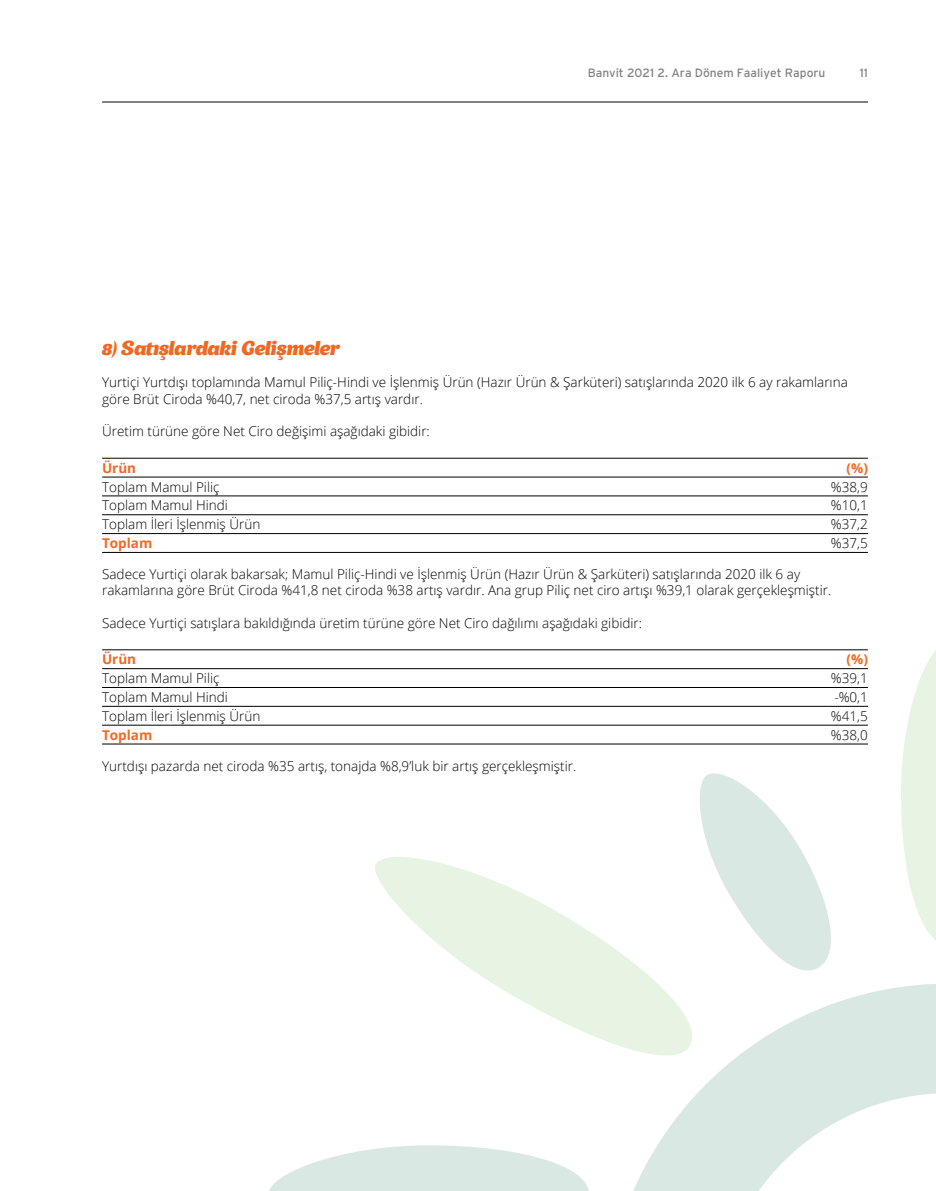
<style>
.page{position:relative;width:936px;height:1191px;background:#fff}
.page>*{position:absolute;margin:0;border:0;box-sizing:border-box;transform-origin:0 0}
.t1{font:italic 19.5px "Appetite";color:#f26722}
.t2{font:300 13.5px/16.2px "Open Sans";color:#000}
.t3{font:700 13.5px "Open Sans";color:#f26722}
.t4{font:12px "Interstate Regular TR";color:#808285}
</style>
<div class="page">
<hr style="left:102px;top:102px;width:765px;height:1px;background:#000">
<svg style="left:198px;top:649px;width:670px;height:96px"></svg>
<svg style="left:633px;top:984px;width:302px;height:207px;fill:#d9e8e2"></svg>
<svg style="left:901px;top:651px;width:34px;height:288px"></svg>
<svg style="left:699px;top:773px;width:132px;height:198px"></svg>
<svg style="left:269px;top:1145px;width:320px;height:46px"></svg>
<svg style="left:375px;top:846px;width:330px;height:225px"></svg>
<hr style="left:102px;top:477px;width:383px;height:1px;background:#000">
<hr style="left:485px;top:477px;width:382px;height:1px;background:#000">
<hr style="left:102px;top:495px;width:383px;height:1px;background:#000">
<hr style="left:485px;top:495px;width:382px;height:1px;background:#000">
<hr style="left:102px;top:514px;width:383px;height:1px;background:#000">
<hr style="left:485px;top:514px;width:382px;height:1px;background:#000">
<hr style="left:102px;top:533px;width:383px;height:1px;background:#000">
<hr style="left:485px;top:533px;width:382px;height:1px;background:#000">
<hr style="left:102px;top:458px;width:383px;height:1px;background:#000">
<hr style="left:485px;top:458px;width:382px;height:1px;background:#000">
<hr style="left:102px;top:552px;width:383px;height:1px;background:#000">
<hr style="left:485px;top:552px;width:382px;height:1px;background:#000">
<hr style="left:102px;top:668px;width:383px;height:1px;background:#000">
<hr style="left:485px;top:668px;width:382px;height:1px;background:#000">
<hr style="left:102px;top:687px;width:383px;height:1px;background:#000">
<hr style="left:485px;top:687px;width:382px;height:1px;background:#000">
<hr style="left:102px;top:706px;width:383px;height:1px;background:#000">
<hr style="left:485px;top:706px;width:382px;height:1px;background:#000">
<hr style="left:102px;top:725px;width:383px;height:1px;background:#000">
<hr style="left:485px;top:725px;width:382px;height:1px;background:#000">
<hr style="left:102px;top:649px;width:383px;height:1px;background:#000">
<hr style="left:485px;top:649px;width:382px;height:1px;background:#000">
<hr style="left:102px;top:743px;width:383px;height:1px;background:#000">
<hr style="left:485px;top:743px;width:382px;height:1px;background:#000">
<p class="t4" style="left:587px;top:66px;width:239px">Banvit 2021 2. Ara Dönem Faaliyet Raporu</p>
<p class="t4" style="left:859px;top:66px;width:10px">11</p>
<h1 class="t1" style="left:102px;top:335px;width:239px">8) Satışlardaki Gelişmeler</h1>
<p class="t2" style="left:102px;top:374px;width:747px">Yurtiçi Yurtdışı toplamında Mamul Piliç-Hindi ve İşlenmiş Ürün (Hazır Ürün &amp; Şarküteri) satışlarında 2020 ilk 6 ay rakamlarına göre Brüt Ciroda %40,7, net ciroda %37,5 artış vardır.</p>
<p class="t2" style="left:102px;top:422px;width:329px">Üretim türüne göre Net Ciro değişimi aşağıdaki gibidir:</p>
<p class="t3" style="left:102px;top:458px;width:36px">Ürün</p>
<p class="t3" style="left:846px;top:458px;width:23px">(%)</p>
<p class="t2" style="left:102px;top:478px;width:119px">Toplam Mamul Piliç</p>
<p class="t2" style="left:830px;top:478px;width:38px">%38,9</p>
<p class="t2" style="left:102px;top:497px;width:127px">Toplam Mamul Hindi</p>
<p class="t2" style="left:830px;top:497px;width:38px">%10,1</p>
<p class="t2" style="left:102px;top:516px;width:160px">Toplam İleri İşlenmiş Ürün</p>
<p class="t2" style="left:830px;top:516px;width:38px">%37,2</p>
<p class="t3" style="left:102px;top:534px;width:52px">Toplam</p>
<p class="t2" style="left:830px;top:535px;width:38px">%37,5</p>
<p class="t2" style="left:102px;top:565px;width:730px">Sadece Yurtiçi olarak bakarsak; Mamul Piliç-Hindi ve İşlenmiş Ürün (Hazır Ürün &amp; Şarküteri) satışlarında 2020 ilk 6 ay rakamlarına göre Brüt Ciroda %41,8 net ciroda %38 artış vardır. Ana grup Piliç net ciro artışı %39,1 olarak gerçekleşmiştir.</p>
<p class="t2" style="left:102px;top:614px;width:541px">Sadece Yurtiçi satışlara bakıldığında üretim türüne göre Net Ciro dağılımı aşağıdaki gibidir:</p>
<p class="t3" style="left:102px;top:650px;width:36px">Ürün</p>
<p class="t3" style="left:846px;top:650px;width:23px">(%)</p>
<p class="t2" style="left:102px;top:670px;width:119px">Toplam Mamul Piliç</p>
<p class="t2" style="left:830px;top:670px;width:38px">%39,1</p>
<p class="t2" style="left:102px;top:688px;width:127px">Toplam Mamul Hindi</p>
<p class="t2" style="left:834px;top:688px;width:35px">-%0,1</p>
<p class="t2" style="left:102px;top:707px;width:160px">Toplam İleri İşlenmiş Ürün</p>
<p class="t2" style="left:830px;top:707px;width:38px">%41,5</p>
<p class="t3" style="left:102px;top:725px;width:52px">Toplam</p>
<p class="t2" style="left:830px;top:726px;width:38px">%38,0</p>
<p class="t2" style="left:102px;top:757px;width:475px">Yurtdışı pazarda net ciroda %35 artış, tonajda %8,9’luk bir artış gerçekleşmiştir.</p>
</div>
